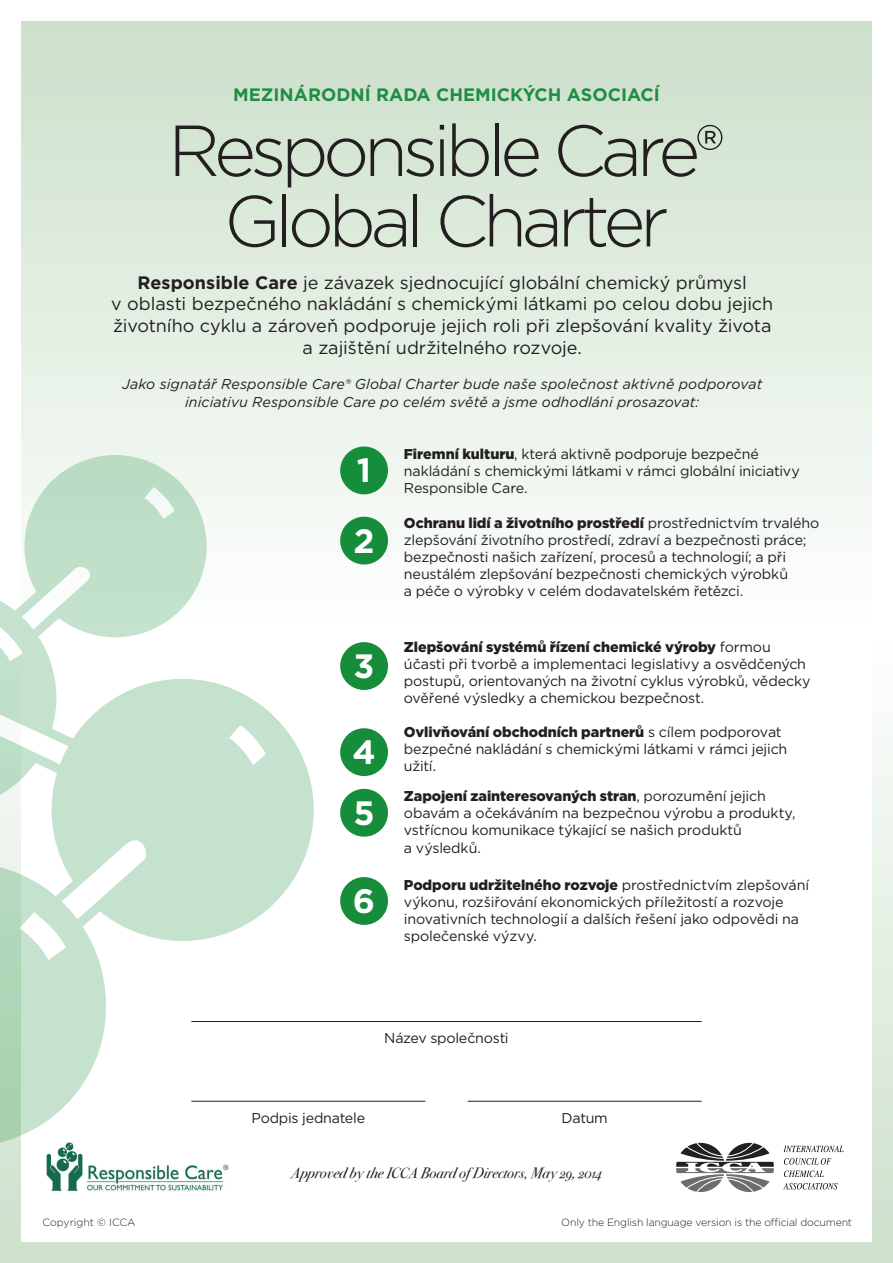
<style>
.page{position:relative;width:893px;height:1263px;background:#fff}
.page>*{position:absolute;margin:0;border:0;box-sizing:border-box;transform-origin:0 0}
.t1{font:300 72px/70.5px "Gotham";letter-spacing:-.075em;color:#231f20;text-align:center}
.t2{font:700 33.75px/70.2px "Gotham";color:#fff}
.t3{font:18px/21.6px "Gotham";letter-spacing:-.005em;color:#231f20;text-align:center}
.t4{font:700 18px "Gotham";color:#1f8d43}
.t5{font:15px "Bodoni Svty Two OSITCTT Book It";color:#231f20}
.t6{font:14.25px/17.1px "Gotham";letter-spacing:-.01em;color:#231f20}
.t7{font:italic 14.25px/17.1px "Gotham";letter-spacing:.005em;color:#231f20;text-align:center}
.t8{font:300 10.5px "Gotham";letter-spacing:-.015em;color:#231f20}
.s1{font-weight:700}
.s2{font-weight:900}
</style>
<div class="page">
<div style="left:0;top:0;width:893px;height:1263px;background:linear-gradient(to bottom,#fff,#d8e8d8)"></div>
<div style="left:21px;top:21px;width:851px;height:1221px;background:linear-gradient(to bottom,#d8e7d7,#fff)"></div>
<div style="left:340px;top:446px;width:48px;height:48px;background:#168d3b;border-radius:50%"></div>
<div style="left:340px;top:517px;width:48px;height:47px;background:#168d3b;border-radius:50%"></div>
<div style="left:340px;top:642px;width:48px;height:48px;background:#168d3b;border-radius:50%"></div>
<div style="left:340px;top:728px;width:48px;height:48px;background:#168d3b;border-radius:50%"></div>
<div style="left:340px;top:789px;width:48px;height:48px;background:#168d3b;border-radius:50%"></div>
<div style="left:340px;top:877px;width:48px;height:48px;background:#168d3b;border-radius:50%"></div>
<hr style="left:191px;top:1101px;width:234px;height:1px;background:#231f20">
<hr style="left:191px;top:1021px;width:511px;height:1px;background:#231f20">
<hr style="left:468px;top:1101px;width:234px;height:1px;background:#231f20">
<div style="left:24px;top:455px;width:183px;height:182px;background:#bddec7;border-radius:50%"></div>
<div style="left:52px;top:679px;width:262px;height:262px;background:#c5e2ce;border-radius:50%"></div>
<svg style="left:229px;top:725px;width:37px;height:40px"></svg>
<svg style="left:0;top:557px;width:215px;height:590px"></svg>
<svg style="left:144px;top:487px;width:31px;height:32px"></svg>
<img style="left:47px;top:1143px;width:188px;height:48px">
<svg style="left:783px;top:1183px;width:54px;height:6px"></svg>
<svg style="left:784px;top:1158px;width:47px;height:19px"></svg>
<svg style="left:783px;top:1146px;width:61px;height:6px"></svg>
<svg style="left:676px;top:1143px;width:98px;height:49px"></svg>
<p class="t4" style="left:233px;top:83px;width:428px">MEZINÁRODNÍ RADA CHEMICKÝCH ASOCIACÍ</p>
<h1 class="t1" style="left:168px;top:113px;width:558px">Responsible Care®<br>Global Charter</h1>
<p class="t3" style="left:111px;top:271px;width:663px"><span class="s1">Responsible Care</span> je závazek sjednocující globální chemický průmysl<br>v oblasti bezpečného nakládání s chemickými látkami po celou dobu jejich životního cyklu a zároveň podporuje jejich roli při zlepšování kvality života a zajištění udržitelného rozvoje.</p>
<p class="t7" style="left:122px;top:376px;width:642px">Jako signatář Responsible Care® Global Charter bude naše společnost aktivně podporovat iniciativu Responsible Care po celém světě a jsme odhodláni prosazovat:</p>
<p class="t6" style="left:404px;top:445px;width:397px"><span class="s2">Firemní kulturu</span>, která aktivně podporuje bezpečné nakládání s chemickými látkami v rámci globální iniciativy<br>Responsible Care.</p>
<p class="t6" style="left:404px;top:514px;width:417px"><span class="s2">Ochranu lidí a životního prostředí</span> prostřednictvím trvalého zlepšování životního prostředí, zdraví a bezpečnosti práce; bezpečnosti našich zařízení, procesů a technologií; a při neustálém zlepšování bezpečnosti chemických výrobků<br>a péče o výrobky v celém dodavatelském řetězci.</p>
<h2 class="t2" style="left:354px;top:434px;width:23px">1<br>2</h2>
<h2 class="t2" style="left:354px;top:630px;width:22px">3</h2>
<h2 class="t2" style="left:352px;top:721px;width:25px;line-height:60.6px">4<br>5</h2>
<h2 class="t2" style="left:353px;top:865px;width:24px">6</h2>
<p class="t6" style="left:404px;top:638px;width:408px"><span class="s2">Zlepšování systémů řízení chemické výroby</span> formou účasti při tvorbě a implementaci legislativy a osvědčených postupů, orientovaných na životní cyklus výrobků, vědecky ověřené výsledky a chemickou bezpečnost.</p>
<p class="t6" style="left:404px;top:723px;width:385px"><span class="s2">Ovlivňování obchodních partnerů</span> s cílem podporovat bezpečné nakládání s chemickými látkami v rámci jejich užití.</p>
<p class="t6" style="left:404px;top:787px;width:393px"><span class="s2">Zapojení zainteresovaných stran</span>, porozumění jejich obavám a očekáváním na bezpečnou výrobu a produkty, vstřícnou komunikace týkající se našich produktů<br>a výsledků.</p>
<p class="t6" style="left:404px;top:876px;width:407px"><span class="s2">Podporu udržitelného rozvoje</span> prostřednictvím zlepšování výkonu, rozšiřování ekonomických příležitostí a rozvoje inovativních technologií a dalších řešení jako odpovědi na společenské výzvy.</p>
<p class="t6" style="left:384px;top:1029px;width:126px">Název společnosti</p>
<p class="t6" style="left:251px;top:1109px;width:115px">Podpis jednatele</p>
<p class="t6" style="left:561px;top:1109px;width:48px">Datum</p>
<p class="t5" style="left:291px;top:1164px;width:313px">Approved by the ICCA Board of Directors, May 29, 2014</p>
<p class="t8" style="left:43px;top:1216px;width:95px">Copyright © ICCA</p>
<p class="t8" style="left:561px;top:1216px;width:292px">Only the English language version is the official document</p>
</div>
